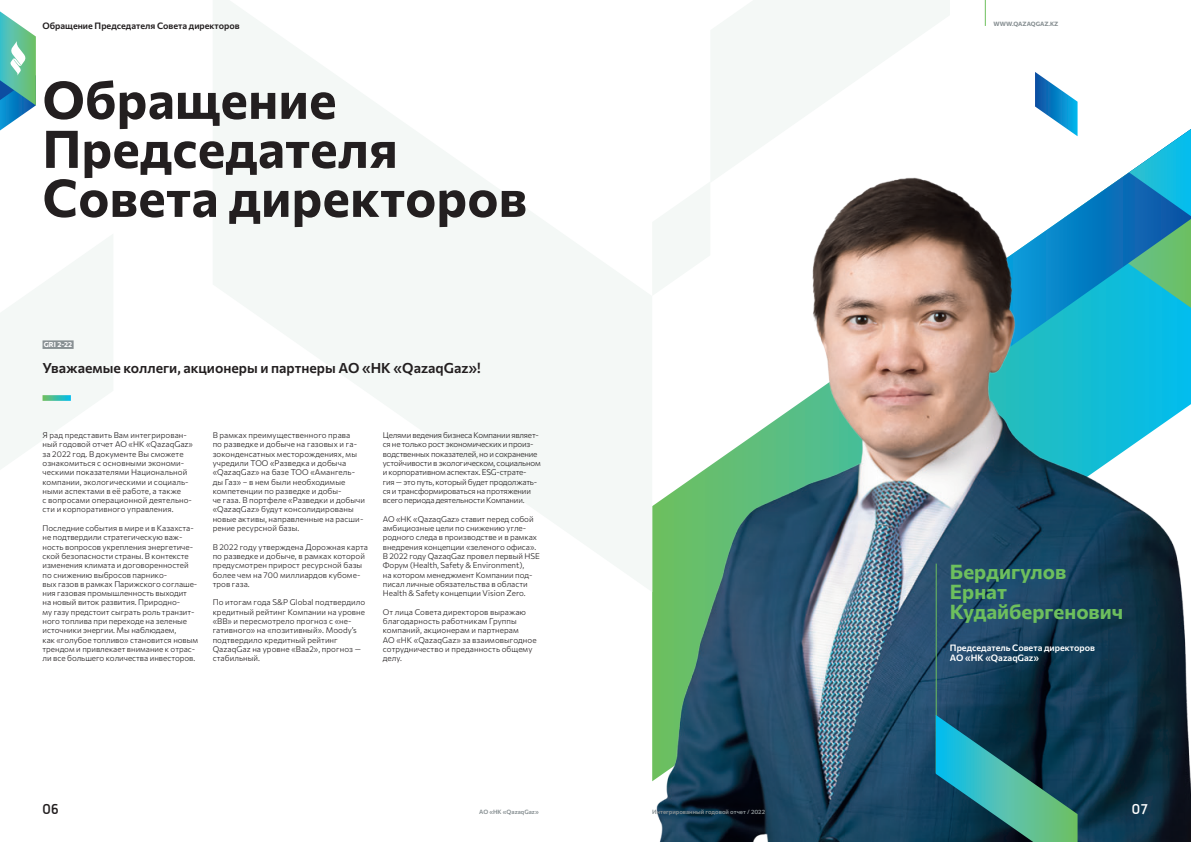
<style>
.page{position:relative;width:1191px;height:842px;background:#fff}
.page>*{position:absolute;margin:0;border:0;box-sizing:border-box;transform-origin:0 0}
.З-1{font:700 52px/49px "Commissioner";letter-spacing:.005em;color:#231f20}
.З-2{font:700 20px/20px "Commissioner";color:#6dbf5d}
.t1{font:700 15px "La Casa";color:#231f20}
.t2{font:700 15px "La Casa";color:#fff}
.Лид{font:600 14px "Commissioner";color:#231f20}
.Т1{font:600 9px/10px "Commissioner";color:#fff}
.t3{font:600 9px "Commissioner";color:#231f20}
.Наборный{font:300 8px/9.3px "Commissioner";color:#231f20}
.Наборный-2{font:300 8px/9.3px "Commissioner";letter-spacing:-.02em;color:#231f20}
.GRI{font:700 7px "Commissioner";color:#fff}
.t4{font:600 6px "Commissioner";color:#889093}
.t5{font:700 6px "Commissioner";color:#889093}
</style>
<div class="page">
<img style="left:652px;top:0;width:539px;height:842px">
<svg style="left:0;top:235px;width:113px;height:234px"></svg>
<svg style="left:213px;top:0;width:439px;height:591px;fill:#f6f9f7"></svg>
<svg style="left:652px;top:181px;width:58px;height:115px"></svg>
<hr style="left:935px;top:564px;width:1px;height:209px;background:#6dbf5d">
<svg style="left:935px;top:715px;width:142px;height:127px;background:#236c72"></svg>
<svg style="left:1035px;top:72px;width:156px;height:236px"></svg>
<svg style="left:710px;top:0;width:240px;height:183px;fill:#f4f8f6"></svg>
<svg style="left:43px;top:395px;width:28px;height:6px"></svg>
<div style="left:43px;top:340px;width:31px;height:9px;background:#889093"></div>
<svg style="left:0;top:11px;width:36px;height:120px"></svg>
<svg style="left:985px;top:0;width:1px;height:26px"></svg>
<p class="t3" style="left:43px;top:19px;width:199px">Обращение Председателя Совета директоров</p>
<p class="t5" style="left:993px;top:19px;width:66px">WWW.QAZAQGAZ.KZ</p>
<p class="З-1" style="left:43px;top:72px;width:486px">Обращение<br>Председателя<br>Совета директоров</p>
<p class="GRI" style="left:44px;top:339px;width:30px">GRI 2-22</p>
<p class="Лид" style="left:43px;top:357px;width:440px">Уважаемые коллеги, акционеры и партнеры АО «НК «QazaqGaz»!</p>
<p class="Наборный" style="left:43px;top:430px;width:152px">Я рад представить Вам интегрирован&shy;ный годовой отчет АО «НК «QazaqGaz» за 2022 год. В документе Вы сможете ознакомиться с основными экономи&shy;ческими показателями Национальной компании, экологическими и социаль&shy;ными аспектами в её работе, а также<br>с вопросами операционной деятельно&shy;сти и корпоративного управления.</p>
<p class="Наборный" style="left:43px;top:523px;width:157px">Последние события в мире и в Казахста&shy;не подтвердили стратегическую важ&shy;ность вопросов укрепления энергетиче&shy;ской безопасности страны. В контексте изменения климата и договоренностей по снижению выбросов парнико-<br>вых газов в рамках Парижского соглаше&shy;ния газовая промышленность выходит<br>на новый виток развития. Природно-<br>му газу предстоит сыграть роль транзит&shy;ного топлива при переходе на зеленые источники энергии. Мы наблюдаем,<br>как «голубое топливо» становится новым трендом и привлекает внимание к отрас&shy;ли все большего количества инвесторов.</p>
<p class="Наборный" style="left:213px;top:430px;width:154px">В рамках преимущественного права<br>по разведке и добыче на газовых и га&shy;зоконденсатных месторождениях, мы учредили ТОО «Разведка и добыча «QazaqGaz» на базе ТОО «Амангель&shy;ды Газ» – в нем были необходимые компетенции по разведке и добы-<br>че газа. В портфеле «Разведки и добычи «QazaqGaz» будут консолидированы новые активы, направленные на расши&shy;рение ресурсной базы.</p>
<p class="Наборный" style="left:213px;top:542px;width:157px">В 2022 году утверждена Дорожная карта по разведке и добыче, в рамках которой предусмотрен прирост ресурсной базы более чем на 700 миллиардов кубоме&shy;тров газа.</p>
<p class="Наборный" style="left:213px;top:597px;width:154px">По итогам года S&amp;P Global подтвердило кредитный рейтинг Компании на уровне «BB» и пересмотрело прогноз с «не&shy;гативного» на «позитивный». Moody’s подтвердило кредитный рейтинг<br>QazaqGaz на уровне «Baa2», прогноз — стабильный.</p>
<p class="Наборный-2" style="left:383px;top:430px;width:159px">Целями ведения бизнеса Компании являет&shy;ся не только рост экономических и произ&shy;водственных показателей, но и сохранение устойчивости в экологическом, социальном и корпоративном аспектах. ESG-страте-<br>гия — это путь, который будет продолжать&shy;ся и трансформироваться на протяжении всего периода деятельности Компании.</p>
<p class="Наборный" style="left:383px;top:514px;width:159px">АО «НК «QazaqGaz» ставит перед собой амбициозные цели по снижению угле&shy;родного следа в производстве и в рамках внедрения концепции «зеленого офиса».<br>В 2022 году QazaqGaz провел первый HSE Форум (Health, Safety &amp; Environment),<br>на котором менеджмент Компании под&shy;писал личные обязательства в области Health &amp; Safety концепции Vision Zero.</p>
<p class="Наборный" style="left:383px;top:607px;width:155px">От лица Совета директоров выражаю благодарность работникам Группы компаний, акционерам и партнерам<br>АО «НК «QazaqGaz» за взаимовыгодное сотрудничество и преданность общему делу.</p>
<p class="З-2" style="left:950px;top:561px;width:118px">Бердигулов</p>
<p class="З-2" style="left:950px;top:581px;width:175px">Ернат<br>Кудайбергенович</p>
<p class="Т1" style="left:950px;top:642px;width:146px">Председатель Совета директоров<br>АО «НК «QazaqGaz»</p>
<h3 class="t1" style="left:43px;top:800px;width:18px">06</h3>
<p class="t4" style="left:479px;top:807px;width:61px">АО «НК «QazaqGaz»</p>
<p class="t4" style="left:652px;top:807px;width:114px">Интегрированный годовой отчет / 2022</p>
<p class="t2" style="left:1131px;top:800px;width:18px">07</p>
</div>
